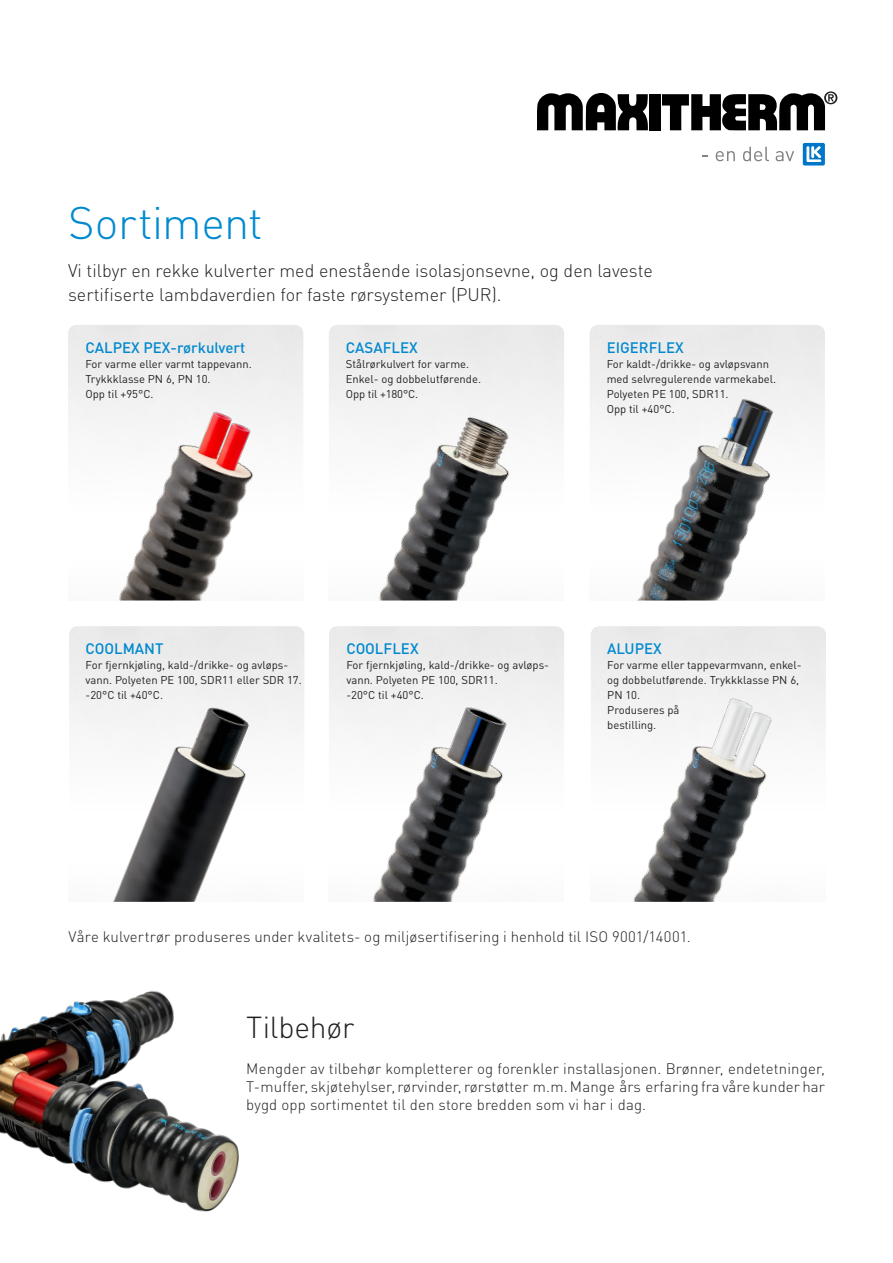
<style>
.page{position:relative;width:893px;height:1263px;background:#fff}
.page>*{position:absolute;margin:0;border:0;box-sizing:border-box;transform-origin:0 0}
.Heading_26_pkt{font:300 45px "DIN Pro";letter-spacing:-.015em;color:#0089cf}
.Heading_26_pkt-2{font:300 30px "DIN Pro";letter-spacing:-.005em;color:#231f20}
.Introduction{font:300 18px/24px "DIN Pro";color:#231f20}
.Subheading{font:300 15px/18px "DIN Pro";letter-spacing:.01em;color:#231f20;text-align:justify}
.Body{font:300 15px "DIN Pro";letter-spacing:.005em;color:#231f20}
.Table_body{font:500 15px "DIN Pro";color:#0089cf}
.Table_body-2{font:11.25px/15px "DIN Pro";color:#231f20}
</style>
<div class="page">
<div style="left:649px;top:94px;width:12px;height:36px;background:#000001"></div>
<svg style="left:537px;top:93px;width:111px;height:37px"></svg>
<svg style="left:662px;top:91px;width:175px;height:39px"></svg>
<svg style="left:716px;top:151px;width:19px;height:10px"></svg>
<svg style="left:743px;top:147px;width:26px;height:14px"></svg>
<svg style="left:776px;top:151px;width:18px;height:10px"></svg>
<div style="left:803px;top:143px;width:22px;height:23px;background:#0076c8;border-radius:2px"></div>
<svg style="left:806px;top:146px;width:15px;height:16px"></svg>
<img style="left:68px;top:395px;width:235px;height:205px">
<img style="left:329px;top:395px;width:235px;height:205px">
<img style="left:656px;top:522px;width:94px;height:35px">
<img style="left:637px;top:557px;width:100px;height:43px">
<img style="left:590px;top:325px;width:235px;height:197px">
<img style="left:591px;top:689px;width:235px;height:213px">
<img style="left:69px;top:689px;width:234px;height:213px">
<img style="left:329px;top:689px;width:230px;height:213px">
<img style="left:0;top:990px;width:239px;height:222px">
<p class="Heading_26_pkt" style="left:68px;top:188px;width:196px">Sortiment</p>
<p class="Introduction" style="left:68px;top:257px;width:586px">Vi tilbyr en rekke kulverter med enestående isolasjonsevne, og den laveste sertifiserte lambdaverdien for faste rørsystemer (PUR).</p>
<p class="Table_body" style="left:85px;top:335px;width:161px">CALPEX PEX-rørkulvert</p>
<p class="Table_body-2" style="left:85px;top:355px;width:168px">For varme eller varmt tappevann.<br>Trykkklasse PN 6, PN 10.<br>Opp til +95°C.</p>
<p class="Table_body" style="left:346px;top:335px;width:73px">CASAFLEX</p>
<p class="Table_body-2" style="left:346px;top:355px;width:137px">Stålrørkulvert for varme.<br>Enkel- og dobbelutførende.</p>
<p class="Table_body-2" style="left:346px;top:385px;width:74px">Opp til +180°C.</p>
<p class="Table_body" style="left:607px;top:335px;width:79px">EIGERFLEX</p>
<p class="Table_body-2" style="left:607px;top:355px;width:171px">For kaldt-/drikke- og avløpsvann med selvregulerende varmekabel.<br>Polyeten PE 100, SDR11.</p>
<p class="Table_body-2" style="left:607px;top:400px;width:70px">Opp til +40°C.</p>
<p class="Table_body" style="left:86px;top:636px;width:79px">COOLMANT</p>
<p class="Table_body-2" style="left:86px;top:656px;width:218px">For fjernkjøling, kald-/drikke- og avløps&shy;vann. Polyeten PE 100, SDR11 eller SDR 17.</p>
<p class="Table_body-2" style="left:86px;top:686px;width:79px">-20°C til +40°C.</p>
<p class="Table_body" style="left:346px;top:636px;width:74px">COOLFLEX</p>
<p class="Table_body-2" style="left:346px;top:656px;width:204px">For fjernkjøling, kald-/drikke- og avløps&shy;vann. Polyeten PE 100, SDR11.</p>
<p class="Table_body-2" style="left:346px;top:686px;width:79px">-20°C til +40°C.</p>
<p class="Table_body" style="left:607px;top:636px;width:56px">ALUPEX</p>
<p class="Table_body-2" style="left:607px;top:656px;width:196px">For varme eller tappevarmvann, enkel&shy;og dobbelutførende. Trykkklasse PN 6,<br>PN 10.</p>
<p class="Table_body-2" style="left:607px;top:701px;width:74px">Produseres på bestilling.</p>
<p class="Body" style="left:69px;top:925px;width:624px">Våre kulvertrør produseres under kvalitets- og miljøsertifisering i henhold til ISO 9001/14001.</p>
<p class="Heading_26_pkt-2" style="left:246px;top:1004px;width:109px">Tilbehør</p>
<p class="Subheading" style="left:246px;top:1058px;width:580px">Mengder av tilbehør kompletterer og forenkler installasjonen. Brønner, endetetninger, T-muffer, skjøtehylser, rørvinder, rørstøtter m.m. Mange års erfaring fra våre kunder har bygd opp sortimentet til den store bredden som vi har i dag.</p>
</div>
